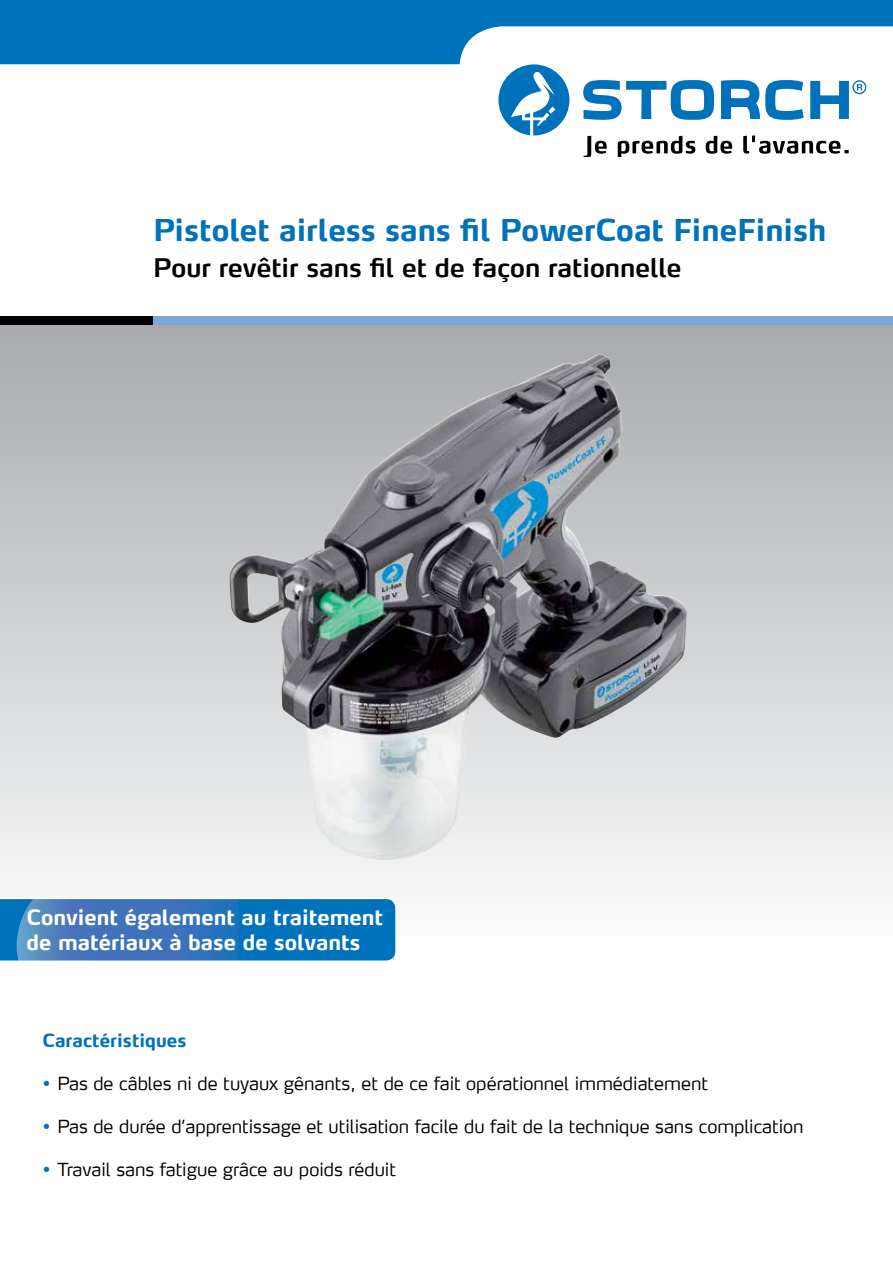
<style>
.page{position:relative;width:893px;height:1263px;background:#fff}
.page>*{position:absolute;margin:0;border:0;box-sizing:border-box;transform-origin:0 0}
.t1{font:700 30px "Max LF";color:#0072bc}
.t2{font:600 25.5px "Max LF";color:#000}
.t3{font:700 21px/25.2px "Max LF";color:#fff}
.t4{font:300 18px "Max LF";color:#000}
.t5{font:700 18px "Max LF";color:#0072bc}
.s1{color:#0072bc}
</style>
<div class="page">
<svg style="left:0;top:0;width:893px;height:64px;fill:#0072bc"></svg>
<svg style="left:583px;top:80px;width:131px;height:40px"></svg>
<svg style="left:721px;top:80px;width:83px;height:40px"></svg>
<svg style="left:810px;top:81px;width:39px;height:38px"></svg>
<svg style="left:857px;top:84px;width:5px;height:6px"></svg>
<div style="left:852px;top:80px;width:14px;height:14px;border:1px solid #0072bc;border-radius:50%"></div>
<svg style="left:498px;top:64px;width:71px;height:71px"></svg>
<svg style="left:584px;top:136px;width:23px;height:21px"></svg>
<svg style="left:618px;top:136px;width:77px;height:21px"></svg>
<svg style="left:706px;top:136px;width:26px;height:18px"></svg>
<svg style="left:743px;top:136px;width:106px;height:18px"></svg>
<div style="left:0;top:317px;width:893px;height:636px;background:linear-gradient(to bottom,#a6a8ab,#fefefe)"></div>
<svg style="left:0;top:898px;width:396px;height:63px;background:#2878be"></svg>
<div style="left:0;top:316px;width:153px;height:8px;background:#000"></div>
<div style="left:153px;top:316px;width:740px;height:8px;background:#7da7d8"></div>
<img style="left:229px;top:354px;width:458px;height:508px">
<h1 class="t1" style="left:153px;top:211px;width:675px">Pistolet airless sans fil PowerCoat FineFinish</h1>
<h2 class="t2" style="left:153px;top:251px;width:530px">Pour revêtir sans fil et de façon rationnelle</h2>
<p class="t3" style="left:27px;top:904px;width:358px">Convient également au traitement de matériaux à base de solvants</p>
<p class="t5" style="left:43px;top:1029px;width:145px">Caractéristiques</p>
<p class="t4" style="left:43px;top:1072px;width:667px"><span class="s1">•</span> Pas de câbles ni de tuyaux gênants, et de ce fait opérationnel immédiatement</p>
<p class="t4" style="left:43px;top:1115px;width:762px"><span class="s1">•</span> Pas de durée d’apprentissage et utilisation facile du fait de la technique sans complication</p>
<p class="t4" style="left:43px;top:1158px;width:355px"><span class="s1">•</span> Travail sans fatigue grâce au poids réduit</p>
</div>
